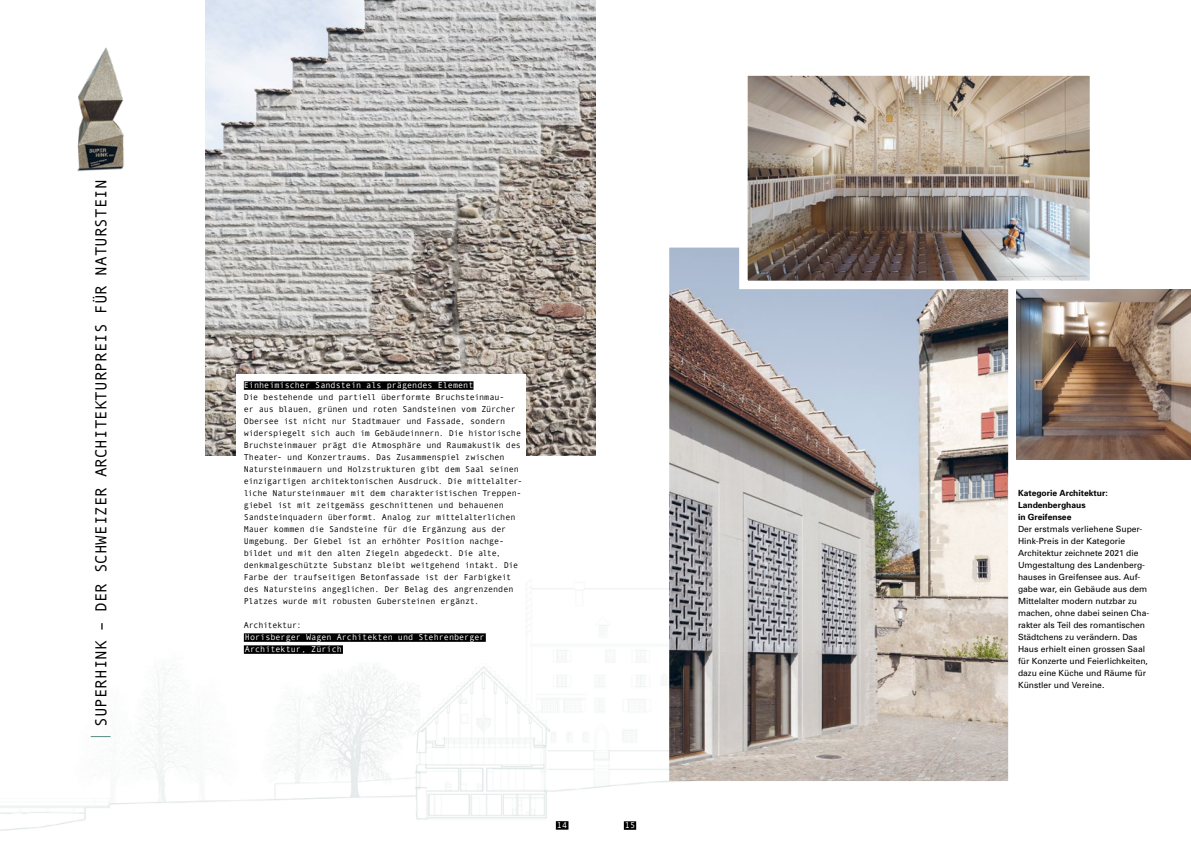
<style>
.page{position:relative;width:1191px;height:842px;background:#fff}
.page>*{position:absolute;margin:0;border:0;box-sizing:border-box;transform-origin:0 0}
.t1{font:16px "Andale Mono";color:#000}
.t2{font:8.5px/12px "Andale Mono";letter-spacing:-.025em;color:#000}
.t3{font:8.5px/12px "Univers";color:#000}
.t4{font:8.5px/12px "Andale Mono";color:#fff}
.t5{font:700 8.5px/12px "Univers";color:#000}
</style>
<div class="page">
<img style="left:670px;top:249px;width:336px;height:530px">
<div style="left:660px;top:239px;width:356px;height:550px;border:9px solid #fff"></div>
<img style="left:205px;top:0;width:390px;height:455px">
<img style="left:749px;top:77px;width:339px;height:202px">
<div style="left:739px;top:67px;width:359px;height:222px;border:9px solid #fff"></div>
<img style="left:1016px;top:289px;width:175px;height:170px">
<img style="left:0;top:543px;width:692px;height:288px">
<svg style="left:91px;top:736px;width:20px;height:1px"></svg>
<div style="left:236px;top:374px;width:289px;height:87px;background:#fff"></div>
<div style="left:244px;top:381px;width:229px;height:9px;background:#000"></div>
<div style="left:244px;top:633px;width:242px;height:9px;background:#000"></div>
<div style="left:244px;top:645px;width:99px;height:9px;background:#000"></div>
<div style="left:624px;top:821px;width:12px;height:9px;background:#000"></div>
<div style="left:556px;top:821px;width:12px;height:9px;background:#000"></div>
<img style="left:77px;top:47px;width:47px;height:125px">
<h1 class="t1" style="left:90px;top:727px;width:549px;rotate:-90deg">SUPERHINK – DER SCHWEIZER ARCHITEKTURPREIS FÜR NATURSTEIN</h1>
<p class="t4" style="left:244px;top:379px;width:231px">Einheimischer Sandstein als prägendes Element</p>
<p class="t2" style="left:244px;top:391px;width:280px">Die bestehende und partiell überformte Bruchsteinmau-<br>er aus blauen, grünen und roten Sandsteinen vom Zürcher Obersee ist nicht nur Stadtmauer und Fassade, sondern widerspiegelt sich auch im Gebäudeinnern. Die historische Bruchsteinmauer prägt die Atmosphäre und Raumakustik des Theater- und Konzertraums. Das Zusammenspiel zwischen Natursteinmauern und Holzstrukturen gibt dem Saal seinen einzigartigen architektonischen Ausdruck. Die mittelalter&shy;liche Natursteinmauer mit dem charakteristischen Treppen&shy;giebel ist mit zeitgemäss geschnittenen und behauenen Sandsteinquadern überformt. Analog zur mittelalterlichen Mauer kommen die Sandsteine für die Ergänzung aus der Umgebung. Der Giebel ist an erhöhter Position nachge&shy;bildet und mit den alten Ziegeln abgedeckt. Die alte, denkmalgeschützte Substanz bleibt weitgehend intakt. Die Farbe der traufseitigen Betonfassade ist der Farbigkeit des Natursteins angeglichen. Der Belag des angrenzenden Platzes wurde mit robusten Gubersteinen ergänzt.</p>
<p class="t2" style="left:244px;top:619px;width:59px">Architektur:</p>
<p class="t4" style="left:245px;top:631px;width:241px">Horisberger Wagen Architekten und Stehrenberger<br>Architektur, Zürich</p>
<p class="t4" style="left:557px;top:819px;width:12px">14</p>
<p class="t4" style="left:625px;top:819px;width:12px">15</p>
<p class="t5" style="left:1018px;top:487px;width:91px">Kategorie Architektur:<br>Landenberghaus<br>in Greifensee</p>
<p class="t3" style="left:1018px;top:523px;width:133px">Der erstmals verliehene Super-<br>Hink-Preis in der Kategorie<br>Architektur zeichnete 2021 die<br>Umgestaltung des Landenberg&shy;hauses in Greifensee aus. Auf&shy;gabe war, ein Gebäude aus dem<br>Mittelalter modern nutzbar zu machen, ohne dabei seinen Cha&shy;rakter als Teil des romantischen<br>Städtchens zu verändern. Das<br>Haus erhielt einen grossen Saal für Konzerte und Feierlichkeiten, dazu eine Küche und Räume für<br>Künstler und Vereine.</p>
</div>
